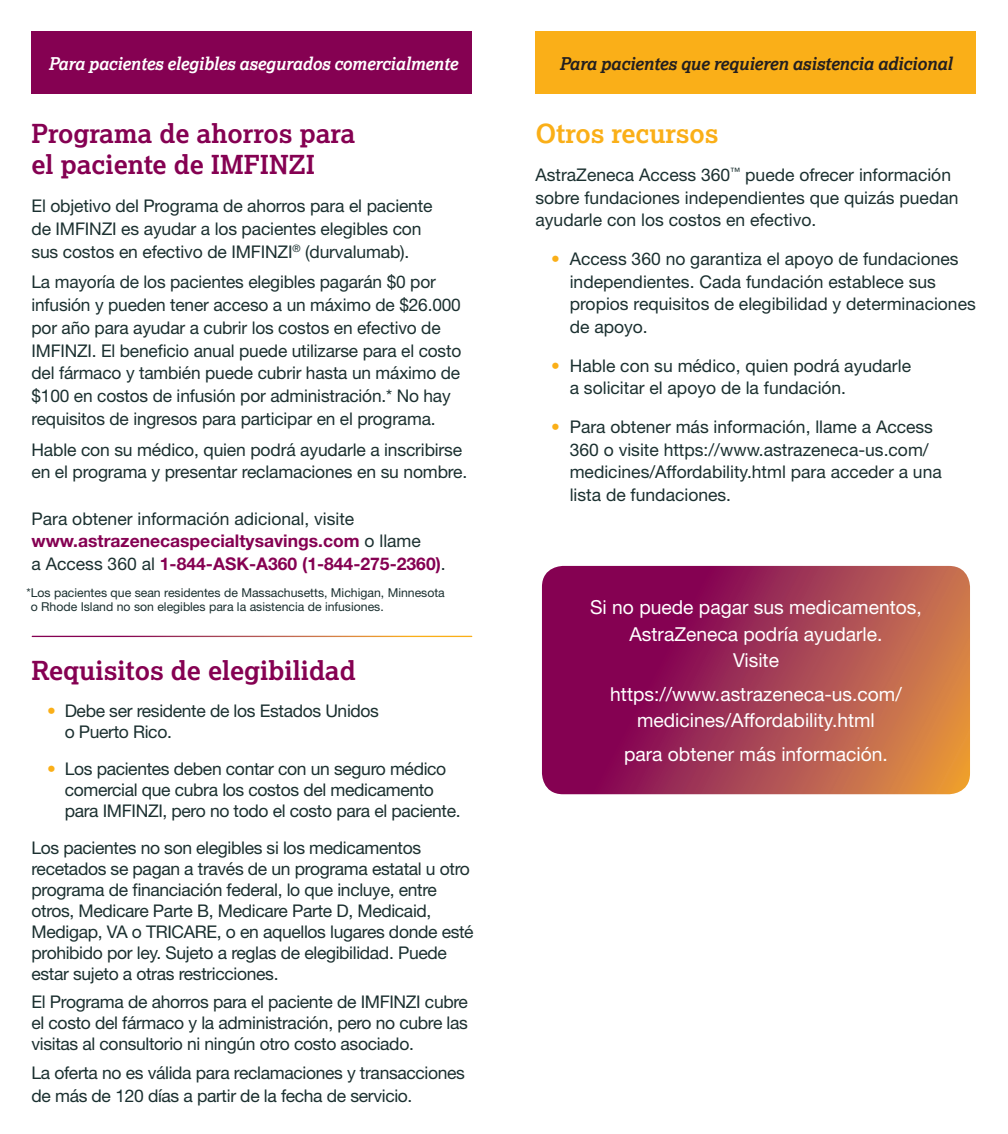
<style>
.page{position:relative;width:1008px;height:1134px;background:#fff}
.page>*{position:absolute;margin:0;border:0;box-sizing:border-box;transform-origin:0 0}
.t1{font:700 26.25px/31.5px "Lexia";color:#850152}
.t2{font:700 26.25px "Lexia";color:#faaf18}
.t3{font:19.25px/26.2px "Helvetica Neue";color:#fff;text-align:center}
.t4{font:17.5px/22.8px "Helvetica Neue";letter-spacing:-.01em;color:#1b3030}
.t5{font:700 17.5px/22.8px "Helvetica Neue";color:#850152}
.t6{font:italic 700 17.5px "Lexia";letter-spacing:-.02em;color:#fff}
.t7{font:italic 700 17.5px "Lexia";letter-spacing:-.02em;color:#231f20}
.t8{font:12.25px/14px "Helvetica Neue";color:#1b3030}
.s1{font-weight:400;color:#1b3030}
.s2{color:#faaf18}
</style>
<div class="page">
<div style="left:32px;top:32px;width:440px;height:62px;background:#850152"></div>
<div style="left:536px;top:32px;width:440px;height:62px;background:#faaf18"></div>
<svg style="left:542px;top:566px;width:428px;height:228px;background:#a43852"></svg>
<p class="t6" style="left:48px;top:52px;width:411px">Para pacientes elegibles asegurados comercialmente</p>
<p class="t7" style="left:560px;top:52px;width:394px">Para pacientes que requieren asistencia adicional</p>
<h1 class="t1" style="left:32px;top:117px;width:325px">Programa de ahorros para el paciente de IMFINZI</h1>
<p class="t4" style="left:32px;top:194px;width:403px">El objetivo del Programa de ahorros para el paciente de IMFINZI es ayudar a los pacientes elegibles con sus costos en efectivo de IMFINZI<sup>®</sup> (durvalumab).</p>
<p class="t4" style="left:32px;top:271px;width:431px">La mayoría de los pacientes elegibles pagarán $0 por infusión y pueden tener acceso a un máximo de $26.000 por año para ayudar a cubrir los costos en efectivo de IMFINZI. El beneficio anual puede utilizarse para el costo del fármaco y también puede cubrir hasta un máximo de $100 en costos de infusión por administración.* No hay requisitos de ingresos para participar en el programa.</p>
<p class="t4" style="left:32px;top:438px;width:437px">Hable con su médico, quien podrá ayudarle a inscribirse en el programa y presentar reclamaciones en su nombre.</p>
<p class="t5" style="left:32px;top:507px;width:416px"><span class="s1">Para obtener información adicional, visite </span>www.astrazenecaspecialtysavings.com <span class="s1">o llame<br>a Access 360 al</span> 1-844-ASK-A360 (1-844-275-2360)<span class="s1">.</span></p>
<p class="t8" style="left:31px;top:585px;width:416px;text-indent:-4px">*Los pacientes que sean residentes de Massachusetts, Michigan, Minnesota o Rhode Island no son elegibles para la asistencia de infusiones.</p>
<h1 class="t1" style="left:32px;top:654px;width:326px">Requisitos de elegibilidad</h1>
<p class="t4" style="left:65px;top:700px;width:316px;line-height:21px;text-indent:-17px"><span class="s2">•</span> Debe ser residente de los Estados Unidos o Puerto Rico.</p>
<p class="t4" style="left:65px;top:758px;width:398px;line-height:21px;text-indent:-17px"><span class="s2">•</span> Los pacientes deben contar con un seguro médico comercial que cubra los costos del medicamento para IMFINZI, pero no todo el costo para el paciente.</p>
<p class="t4" style="left:32px;top:837px;width:444px;line-height:21px">Los pacientes no son elegibles si los medicamentos recetados se pagan a través de un programa estatal u otro programa de financiación federal, lo que incluye, entre otros, Medicare Parte B, Medicare Parte D, Medicaid, Medigap, VA o TRICARE, o en aquellos lugares donde esté prohibido por ley. Sujeto a reglas de elegibilidad. Puede estar sujeto a otras restricciones.</p>
<p class="t4" style="left:32px;top:991px;width:438px;line-height:21px;text-align:justify">El Programa de ahorros para el paciente de IMFINZI cubre el costo del fármaco y la administración, pero no cubre las visitas al consultorio ni ningún otro costo asociado.</p>
<p class="t4" style="left:32px;top:1061px;width:435px">La oferta no es válida para reclamaciones y transacciones de más de 120 días a partir de la fecha de servicio.</p>
<h1 class="t2" style="left:536px;top:117px;width:185px">Otros recursos</h1>
<p class="t4" style="left:536px;top:163px;width:425px">AstraZeneca Access 360<sup>™</sup> puede ofrecer información sobre fundaciones independientes que quizás puedan ayudarle con los costos en efectivo.</p>
<p class="t4" style="left:570px;top:247px;width:408px;text-indent:-18px"><span class="s2">•</span> Access 360 no garantiza el apoyo de fundaciones independientes. Cada fundación establece sus propios requisitos de elegibilidad y determinaciones de apoyo.</p>
<p class="t4" style="left:570px;top:354px;width:343px;text-indent:-18px"><span class="s2">•</span> Hable con su médico, quien podrá ayudarle a solicitar el apoyo de la fundación.</p>
<p class="t4" style="left:570px;top:415px;width:374px;text-indent:-18px"><span class="s2">•</span> Para obtener más información, llame a Access 360 o visite https://www.astrazeneca-us.com/ medicines/Affordability.html para acceder a una lista de fundaciones.</p>
<p class="t3" style="left:590px;top:594px;width:333px">Si no puede pagar sus medicamentos,<br>AstraZeneca podría ayudarle.<br>Visite</p>
<p class="t3" style="left:610px;top:681px;width:293px">https://www.astrazeneca-us.com/ medicines/Affordability.html</p>
<p class="t3" style="left:624px;top:741px;width:265px">para obtener más información.</p>
</div>
